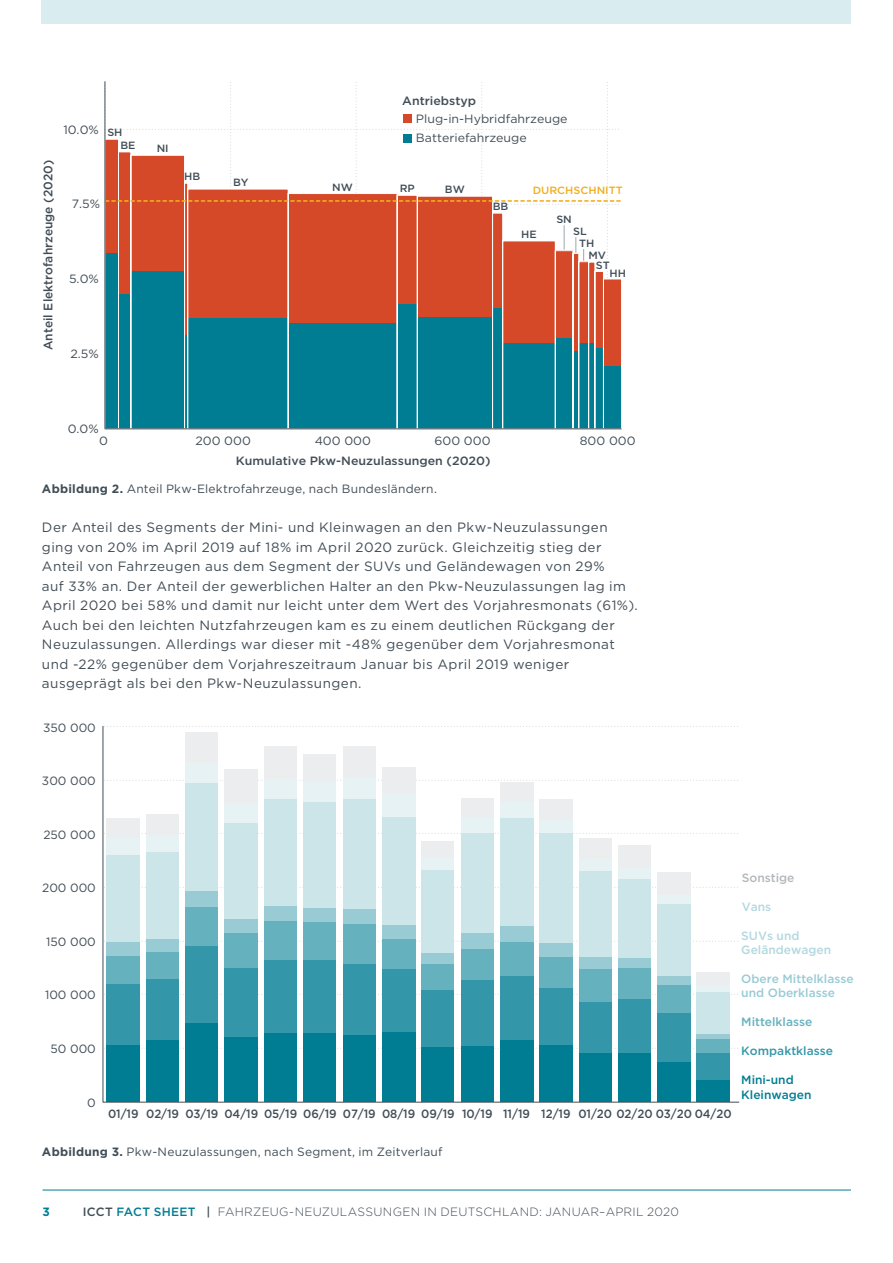
<style>
.page{position:relative;width:893px;height:1263px;background:#fff}
.page>*{position:absolute;margin:0;border:0;box-sizing:border-box;transform-origin:0 0}
.t1{font:13.5px/19.5px "Gotham";letter-spacing:.03em;color:#414d56}
.t2{font:500 12.45px "Gotham";color:#414d56}
.t3{font:12px/19.5px "Gotham";color:#414d56}
.t4{font:500 12px "Gotham";color:#414d56;scale:.95 1}
.t5{font:300 12px "Gotham";letter-spacing:.02em;color:#414d56}
.t6{font:12px "Gotham";letter-spacing:.02em;color:#414d56}
.t7{font:500 12px "Gotham";color:#414d56}
.t8{font:500 12px/14.4px "Gotham";color:#99cbd4}
.t9{font:500 12px/14.4px "Gotham";color:#b3d8df}
.t10{font:500 12px/14.4px "Gotham";color:#007d93}
.t11{font:500 12px "Gotham";color:#3397a9}
.t12{font:500 12px "Gotham";color:#66b1be}
.t13{font:500 12px "Gotham";color:#b3b8bb}
.t14{font:700 12px "Gotham";color:#007d93}
.t15{font:500 10.5px "Gotham";color:#414d56}
.t16{font:500 10.5px "Gotham";color:#f1ae1d}
.s1{font-weight:700}
.s2{font-weight:500}
.s3{font-weight:500;color:#007d93}
</style>
<div class="page">
<div style="left:42px;top:0;width:809px;height:24px;background:#d9ecef"></div>
<hr style="left:43px;top:1190px;width:808px;height:1px;background:#007d93">
<svg style="left:104px;top:81px;width:518px;height:348px"></svg>
<svg style="left:102px;top:726px;width:638px;height:377px"></svg>
<p class="t2" style="left:40px;top:350px;width:191px;rotate:-90deg">Anteil Elektrofahrzeuge (2020)</p>
<p class="t3" style="left:63px;top:119px;width:37px">10.0%</p>
<p class="t15" style="left:107px;top:126px;width:17px">SH</p>
<p class="t15" style="left:120px;top:138px;width:17px">BE</p>
<p class="t3" style="left:72px;top:194px;width:30px">7.5%</p>
<p class="t3" style="left:69px;top:269px;width:31px">5.0%</p>
<p class="t3" style="left:70px;top:344px;width:30px">2.5%</p>
<p class="t15" style="left:157px;top:142px;width:14px">NI</p>
<p class="t15" style="left:184px;top:170px;width:18px">HB</p>
<p class="t15" style="left:233px;top:176px;width:17px">BY</p>
<p class="t7" style="left:402px;top:93px;width:76px">Antriebstyp</p>
<p class="t3" style="left:416px;top:108px;width:153px">Plug-in-Hybridfahrzeuge<br>Batteriefahrzeuge</p>
<p class="t15" style="left:332px;top:180px;width:22px">NW</p>
<p class="t15" style="left:400px;top:182px;width:17px">RP</p>
<p class="t15" style="left:445px;top:183px;width:21px">BW</p>
<p class="t15" style="left:493px;top:200px;width:17px">BB</p>
<p class="t16" style="left:533px;top:183px;width:91px">DURCHSCHNITT</p>
<p class="t15" style="left:521px;top:227px;width:17px">HE</p>
<p class="t15" style="left:556px;top:213px;width:17px">SN</p>
<p class="t15" style="left:573px;top:225px;width:15px">SL</p>
<p class="t15" style="left:579px;top:237px;width:17px">TH</p>
<p class="t15" style="left:589px;top:249px;width:19px">MV</p>
<p class="t15" style="left:596px;top:259px;width:15px">ST</p>
<p class="t15" style="left:610px;top:267px;width:18px">HH</p>
<p class="t3" style="left:68px;top:419px;width:33px">0.0%</p>
<p class="t3" style="left:99px;top:430px;width:10px">0</p>
<p class="t3" style="left:195px;top:430px;width:57px">200 000</p>
<p class="t3" style="left:315px;top:430px;width:58px">400 000</p>
<p class="t3" style="left:434px;top:430px;width:58px">600 000</p>
<p class="t3" style="left:580px;top:430px;width:57px">800 000</p>
<p class="t7" style="left:236px;top:453px;width:256px">Kumulative Pkw-Neuzulassungen (2020)</p>
<p class="t6" style="left:42px;top:481px;width:396px"><span class="s1">Abbildung 2.</span> Anteil Pkw-Elektrofahrzeuge, nach Bundesländern.</p>
<p class="t1" style="left:42px;top:517px;width:597px">Der Anteil des Segments der Mini- und Kleinwagen an den Pkw-Neuzulassungen ging von 20% im April 2019 auf 18% im April 2020 zurück. Gleichzeitig stieg der Anteil von Fahrzeugen aus dem Segment der SUVs und Geländewagen von 29%<br>auf 33% an. Der Anteil der gewerblichen Halter an den Pkw-Neuzulassungen lag im April 2020 bei 58% und damit nur leicht unter dem Wert des Vorjahresmonats (61%).<br>Auch bei den leichten Nutzfahrzeugen kam es zu einem deutlichen Rückgang der Neuzulassungen. Allerdings war dieser mit -48% gegenüber dem Vorjahresmonat und -22% gegenüber dem Vorjahreszeitraum Januar bis April 2019 weniger ausgeprägt als bei den Pkw-Neuzulassungen.</p>
<p class="t3" style="left:43px;top:717px;width:54px">350 000</p>
<p class="t3" style="left:42px;top:770px;width:55px">300 000</p>
<p class="t3" style="left:43px;top:824px;width:54px">250 000</p>
<p class="t3" style="left:42px;top:878px;width:55px">200 000</p>
<p class="t3" style="left:46px;top:932px;width:51px">150 000</p>
<p class="t3" style="left:45px;top:985px;width:52px">100 000</p>
<p class="t3" style="left:51px;top:1039px;width:47px">50 000</p>
<p class="t3" style="left:87px;top:1093px;width:10px">0</p>
<p class="t4" style="left:108px;top:1106px;width:658px">01/19 02/19 03/19 04/19 05/19 06/19 07/19 08/19 09/19 10/19 11/19 12/19 01/20 02/20 03/20 04/20</p>
<p class="t13" style="left:742px;top:869px;width:54px">Sonstige</p>
<p class="t9" style="left:742px;top:899px;width:31px">Vans</p>
<p class="t9" style="left:741px;top:928px;width:91px">SUVs und<br>Geländewagen</p>
<p class="t8" style="left:741px;top:971px;width:114px">Obere Mittelklasse und Oberklasse</p>
<p class="t12" style="left:741px;top:1014px;width:73px">Mittelklasse</p>
<p class="t11" style="left:741px;top:1043px;width:93px">Kompaktklasse</p>
<p class="t10" style="left:741px;top:1073px;width:72px">Mini-und<br>Kleinwagen</p>
<p class="t3" style="left:42px;top:1141px;width:402px"><span class="s1">Abbildung 3.</span> Pkw-Neuzulassungen, nach Segment, im Zeitverlauf</p>
<p class="t14" style="left:43px;top:1203px;width:9px">3</p>
<p class="t5" style="left:83px;top:1204px;width:597px"><span class="s2">ICCT</span> <span class="s3">FACT SHEET</span> <span class="s2">|</span> FAHRZEUG-NEUZULASSUNGEN IN DEUTSCHLAND: JANUAR–APRIL 2020</p>
</div>
